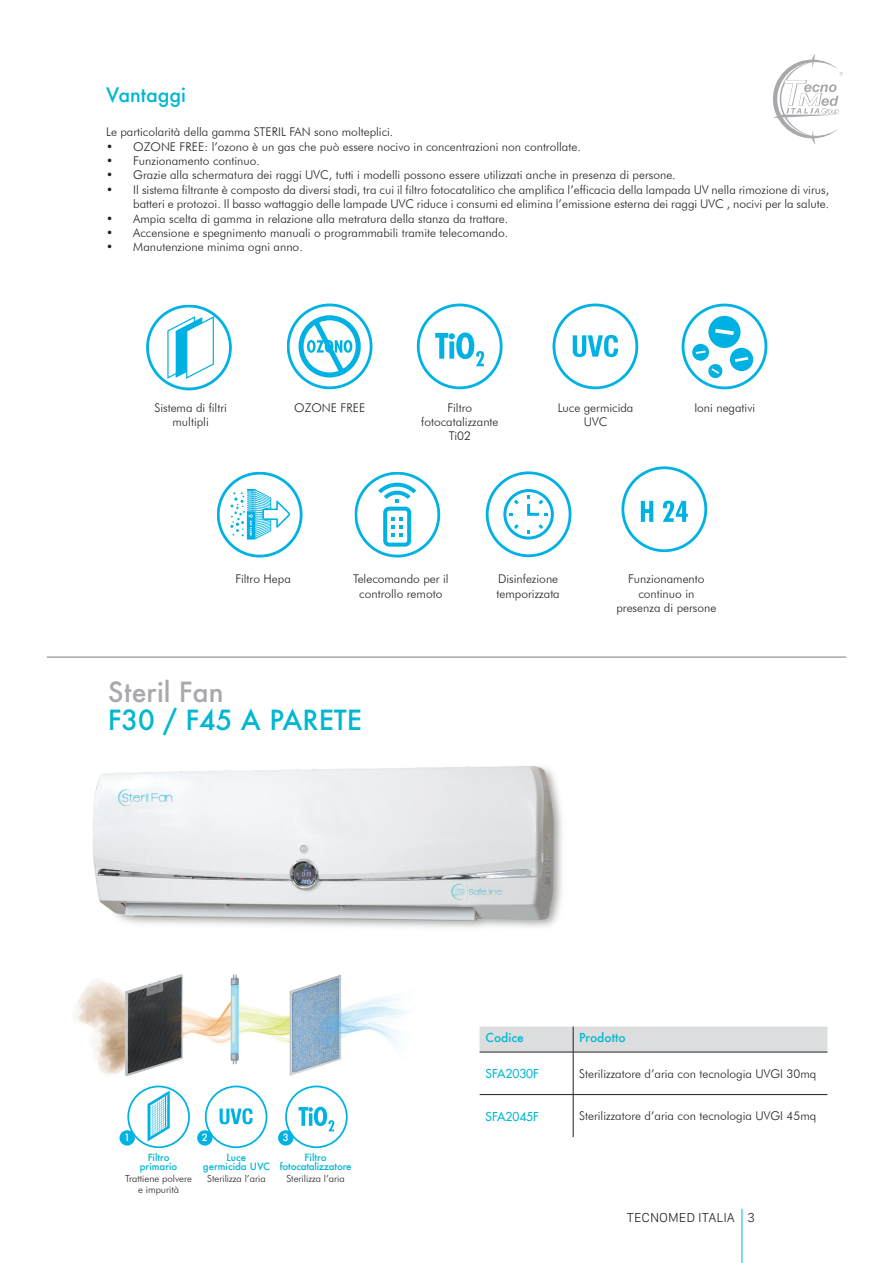
<style>
.page{position:relative;width:893px;height:1263px;background:#fff}
.page>*{position:absolute;margin:0;border:0;box-sizing:border-box;transform-origin:0 0}
.t1{font:500 27px "Futura";color:#00b7d1}
.t2{font:500 27px "Futura";color:#a8a9ad}
.t3{font:500 19.5px "Futura";color:#00b7d1}
.t4{font:300 13.5px "San Francisco Text";color:#231f20}
.t5{font:300 12px/14.4px "Futura BT";color:#231f20;text-align:center}
.t6{font:12px "Futura LT";color:#00b7d1}
.t7{font:500 12px "Futura";color:#00b7d1}
.t8{font:300 9.75px/10.5px "Futura BT";color:#231f20;text-align:center}
.t9{font:500 9.75px/9px "Futura";color:#00b7d1;text-align:center}
.t10{font:500 9.75px/9px "Futura";letter-spacing:-.025em;color:#00b7d1;text-align:center}
.t11{font:500 9.75px "Futura";color:#fff}
</style>
<div class="page">
<svg style="left:773px;top:54px;width:70px;height:90px"></svg>
<div style="left:417px;top:304px;width:86px;height:85px;border:3px solid #00b2e3;border-radius:50%"></div>
<svg style="left:435px;top:332px;width:49px;height:34px"></svg>
<div style="left:553px;top:304px;width:85px;height:85px;border:3px solid #00b2e3;border-radius:50%"></div>
<svg style="left:146px;top:305px;width:86px;height:86px"></svg>
<svg style="left:287px;top:303px;width:86px;height:87px"></svg>
<svg style="left:354px;top:472px;width:87px;height:86px"></svg>
<svg style="left:485px;top:471px;width:87px;height:87px"></svg>
<svg style="left:621px;top:466px;width:87px;height:87px"></svg>
<svg style="left:573px;top:335px;width:45px;height:22px"></svg>
<svg style="left:217px;top:472px;width:86px;height:86px"></svg>
<div style="left:682px;top:304px;width:85px;height:85px;border:3px solid #00b2e3;border-radius:50%"></div>
<svg style="left:692px;top:315px;width:62px;height:64px"></svg>
<img style="left:74px;top:974px;width:336px;height:116px">
<div style="left:285px;top:1085px;width:63px;height:63px;border:2px solid #00b2e3;border-radius:50%"></div>
<svg style="left:299px;top:1107px;width:35px;height:24px"></svg>
<div style="left:127px;top:1085px;width:63px;height:63px;border:2px solid #00b2e3;border-radius:50%"></div>
<svg style="left:124px;top:1078px;width:46px;height:63px"></svg>
<hr style="left:166px;top:1093px;width:1px;height:34px;background:#00b2e3">
<div style="left:205px;top:1085px;width:62px;height:63px;border:2px solid #00b2e3;border-radius:50%"></div>
<svg style="left:220px;top:1108px;width:33px;height:16px"></svg>
<div style="left:120px;top:1131px;width:14px;height:14px;background:#00b2e3;border-radius:50%"></div>
<div style="left:119px;top:1130px;width:16px;height:15px;border:2px solid #00b2e3;border-radius:50%"></div>
<div style="left:198px;top:1131px;width:14px;height:14px;background:#00b2e3;border-radius:50%"></div>
<div style="left:197px;top:1130px;width:16px;height:15px;border:2px solid #00b2e3;border-radius:50%"></div>
<div style="left:279px;top:1131px;width:14px;height:14px;background:#00b2e3;border-radius:50%"></div>
<div style="left:278px;top:1130px;width:15px;height:15px;border:2px solid #00b2e3;border-radius:50%"></div>
<svg style="left:480px;top:1026px;width:347px;height:26px;background:#d9d9db"></svg>
<hr style="left:480px;top:1052px;width:93px;height:1px;background:#231f20">
<hr style="left:573px;top:1052px;width:254px;height:1px;background:#231f20">
<hr style="left:573px;top:1052px;width:1px;height:42px;background:#231f20">
<hr style="left:480px;top:1094px;width:93px;height:1px;background:#231f20">
<hr style="left:573px;top:1094px;width:254px;height:1px;background:#231f20">
<hr style="left:573px;top:1095px;width:1px;height:42px;background:#231f20">
<hr style="left:47px;top:656px;width:799px;height:2px;background:#a8a9ad">
<img style="left:93px;top:765px;width:469px;height:163px">
<hr style="left:742px;top:1209px;width:1px;height:54px;background:#00b7d1">
<h2 class="t3" style="left:106px;top:82px;width:81px">Vantaggi</h2>
<p class="t5" style="left:106px;top:125px;width:289px">Le particolarità della gamma STERIL FAN sono molteplici.</p>
<p class="t5" style="left:106px;top:139px;width:476px">• OZONE FREE: l’ozono è un gas che può essere nocivo in concentrazioni non controllate.</p>
<p class="t5" style="left:106px;top:153px;width:155px">• Funzionamento continuo.</p>
<p class="t5" style="left:106px;top:168px;width:571px">• Grazie alla schermatura dei raggi UVC, tutti i modelli possono essere utilizzati anche in presenza di persone.</p>
<p class="t5" style="left:106px;top:182px;width:724px;text-align:right">• Il sistema filtrante è composto da diversi stadi, tra cui il filtro fotocatalitico che amplifica l’efficacia della lampada UV nella rimozione di virus, batteri e protozoi. Il basso wattaggio delle lampade UVC riduce i consumi ed elimina l’emissione esterna dei raggi UVC , nocivi per la salute.</p>
<p class="t5" style="left:106px;top:211px;width:404px">• Ampia scelta di gamma in relazione alla metratura della stanza da trattare.</p>
<p class="t5" style="left:106px;top:225px;width:403px">• Accensione e spegnimento manuali o programmabili tramite telecomando.</p>
<p class="t5" style="left:106px;top:240px;width:198px">• Manutenzione minima ogni anno.</p>
<p class="t5" style="left:154px;top:400px;width:74px">Sistema di filtri multipli</p>
<p class="t5" style="left:294px;top:400px;width:72px">OZONE FREE</p>
<p class="t5" style="left:558px;top:400px;width:77px">Luce germicida<br>UVC</p>
<p class="t5" style="left:448px;top:400px;width:26px">Filtro</p>
<p class="t5" style="left:694px;top:400px;width:62px">Ioni negativi</p>
<p class="t5" style="left:421px;top:414px;width:79px">fotocatalizzante<br>Ti02</p>
<p class="t5" style="left:236px;top:571px;width:57px">Filtro Hepa</p>
<p class="t5" style="left:353px;top:571px;width:97px">Telecomando per il controllo remoto</p>
<p class="t5" style="left:497px;top:571px;width:65px;text-align:left">Disinfezione temporizzata</p>
<p class="t5" style="left:616px;top:571px;width:101px">Funzionamento continuo in presenza di persone</p>
<h1 class="t2" style="left:108px;top:673px;width:117px">Steril Fan</h1>
<h1 class="t1" style="left:108px;top:702px;width:256px">F30 / F45 A PARETE</h1>
<p class="t11" style="left:124px;top:1131px;width:8px">1</p>
<p class="t11" style="left:202px;top:1131px;width:8px">2</p>
<p class="t11" style="left:283px;top:1131px;width:8px">3</p>
<p class="t10" style="left:280px;top:1153px;width:73px">Filtro fotocatalizzatore</p>
<p class="t8" style="left:286px;top:1173px;width:60px">Sterilizza l’aria</p>
<p class="t9" style="left:140px;top:1153px;width:39px">Filtro primario</p>
<p class="t8" style="left:125px;top:1173px;width:68px">Trattiene polvere e impurità</p>
<p class="t9" style="left:203px;top:1153px;width:69px">Luce<br>germicida UVC</p>
<p class="t8" style="left:207px;top:1173px;width:60px">Sterilizza l’aria</p>
<p class="t7" style="left:486px;top:1030px;width:40px">Codice</p>
<p class="t7" style="left:579px;top:1030px;width:48px">Prodotto</p>
<p class="t6" style="left:486px;top:1066px;width:55px">SFA2030F</p>
<p class="t5" style="left:579px;top:1066px;width:239px">Sterilizzatore d’aria con tecnologia UVGI 30mq</p>
<p class="t6" style="left:486px;top:1108px;width:55px">SFA2045F</p>
<p class="t5" style="left:579px;top:1109px;width:239px">Sterilizzatore d’aria con tecnologia UVGI 45mq</p>
<p class="t4" style="left:627px;top:1208px;width:130px">TECNOMED ITALIA 3</p>
</div>
